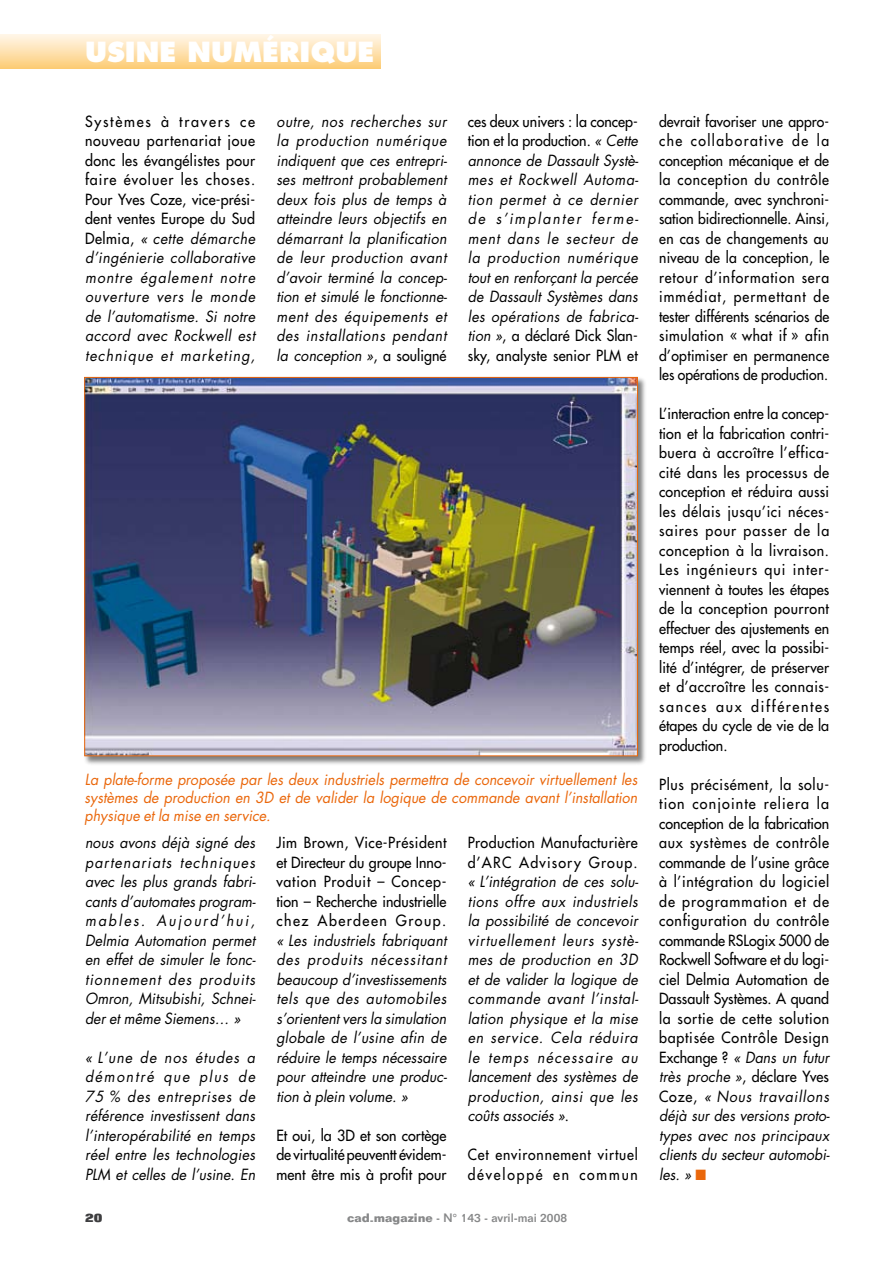
<style>
.page{position:relative;width:893px;height:1263px;background:#fff}
.page>*{position:absolute;margin:0;border:0;box-sizing:border-box;transform-origin:0 0}
.t1{font:800 27px "Futura";color:#fff}
.t2{font:italic 15px/19.5px "Futura";letter-spacing:.015em;color:#000;text-align:justify;scale:.95 1}
.t3{font:15px/19.5px "Futura";letter-spacing:.03em;color:#000;text-align:justify;scale:.95 1}
.t4{font:15px/19.5px "Futura";letter-spacing:.03em;color:#000;text-align:justify;scale:.93 1}
.t5{font:italic 15px/18px "Futura";color:#ea670b;text-align:justify;scale:.95 1}
.t6{font:15px/19.5px "Futura";letter-spacing:.055em;color:#000;scale:.93 1}
.t7{font:500 12px "Folio";color:#878889}
.t8{font:800 12px "Folio";color:#3e3e40}
.s1{font-style:normal}
.s2{font-weight:700}
.s3{font-style:italic}
.s4{color:#ea670b}
</style>
<div class="page">
<svg style="left:0;top:34px;width:381px;height:35px;background:#fde1b0"></svg>
<div style="left:83px;top:375px;width:565px;height:391px;background:#000;opacity:.5"></div>
<img style="left:86px;top:379px;width:550px;height:375px">
<h1 class="t1" style="left:85px;top:35px;width:291px">USINE NUMÉRIQUE</h1>
<p class="t2" style="left:85px;top:111px;width:181px"><span class="s1">Systèmes à travers ce nouveau partenariat joue donc les évangélistes pour faire évoluer les choses.<br>Pour Yves Coze, vice-prési&shy;dent ventes Europe du Sud Delmia,</span> « cette démarche d’ingénierie collaborative montre également notre ouverture vers le monde de l’automatisme. Si notre accord avec Rockwell est technique et marketing,</p>
<p class="t2" style="left:276px;top:111px;width:181px">outre, nos recherches sur la production numérique indiquent que ces entrepri&shy;ses mettront probablement deux fois plus de temps à atteindre leurs objectifs en démarrant la planification de leur production avant d’avoir terminé la concep&shy;tion et simulé le fonctionne&shy;ment des équipements et des installations pendant la conception »<span class="s1">, a souligné</span></p>
<p class="t2" style="left:468px;top:111px;width:181px"><span class="s1">ces deux univers : la concep&shy;tion et la production.</span> « Cette annonce de Dassault Systè&shy;mes et Rockwell Automa&shy;tion permet à ce dernier de s’implanter ferme&shy;ment dans le secteur de la production numérique tout en renforçant la percée de Dassault Systèmes dans les opérations de fabrica&shy;tion »<span class="s1">, a déclaré Dick Slan&shy;sky, analyste senior PLM et</span></p>
<p class="t5" style="left:85px;top:770px;width:583px">La plate-forme proposée par les deux industriels permettra de concevoir virtuellement les systèmes de production en 3D et de valider la logique de commande avant l’installation physique et la mise en service.</p>
<p class="t2" style="left:85px;top:833px;width:181px">nous avons déjà signé des partenariats techniques avec les plus grands fabri&shy;cants d’automates program&shy;mables. Aujourd’hui, Delmia Automation permet en effet de simuler le fonc&shy;tionnement des produits Omron, Mitsubishi, Schnei&shy;der et même Siemens… »</p>
<p class="t2" style="left:85px;top:1047px;width:181px">« L’une de nos études a démontré que plus de 75 % des entreprises de référence investissent dans l’interopérabilité en temps réel entre les technologies PLM et celles de l’usine. En</p>
<p class="t3" style="left:276px;top:833px;width:181px">Jim Brown, Vice-Président et Directeur du groupe Inno&shy;vation Produit – Concep&shy;tion – Recherche industrielle chez Aberdeen Group.</p>
<p class="t2" style="left:276px;top:930px;width:181px">« Les industriels fabriquant des produits nécessitant beaucoup d’investissements tels que des automobiles s’orientent vers la simulation globale de l’usine afin de réduire le temps nécessaire pour atteindre une produc&shy;tion à plein volume. »</p>
<p class="t3" style="left:276px;top:1125px;width:181px">Et oui, la 3D et son cortège de virtualité peuventt évidem&shy;ment être mis à profit pour</p>
<p class="t3" style="left:468px;top:833px;width:181px">Production Manufacturière d’ARC Advisory Group.</p>
<p class="t2" style="left:468px;top:872px;width:181px">« L’intégration de ces solu&shy;tions offre aux industriels la possibilité de concevoir virtuellement leurs systè&shy;mes de production en 3D et de valider la logique de commande avant l’instal&shy;lation physique et la mise en service. Cela réduira le temps nécessaire au lancement des systèmes de production, ainsi que les coûts associés »<span class="s1">.</span></p>
<p class="t6" style="left:468px;top:1145px;width:184px">Cet environnement virtuel développé en commun</p>
<p class="t8" style="left:85px;top:1210px;width:19px">20</p>
<p class="t7" style="left:347px;top:1210px;width:221px"><span class="s2">cad-magazine</span> - N° 143 - avril-mai 2008</p>
<p class="t4" style="left:659px;top:111px;width:184px">devrait favoriser une appro&shy;che collaborative de la conception mécanique et de la conception du contrôle commande, avec synchroni&shy;sation bidirectionnelle. Ainsi, en cas de changements au niveau de la conception, le retour d’information sera immédiat, permettant de tester différents scénarios de simulation « what if » afin d’optimiser en permanence les opérations de production.</p>
<p class="t3" style="left:659px;top:404px;width:181px">L’interaction entre la concep&shy;tion et la fabrication contri&shy;buera à accroître l’effica&shy;cité dans les processus de conception et réduira aussi les délais jusqu’ici néces&shy;saires pour passer de la conception à la livraison.<br>Les ingénieurs qui inter&shy;viennent à toutes les étapes de la conception pourront effectuer des ajustements en temps réel, avec la possibi&shy;lité d’intégrer, de préserver et d’accroître les connais&shy;sances aux différentes étapes du cycle de vie de la production.</p>
<p class="t3" style="left:659px;top:774px;width:181px">Plus précisément, la solu&shy;tion conjointe reliera la conception de la fabrication aux systèmes de contrôle commande de l’usine grâce à l’intégration du logiciel de programmation et de configuration du contrôle commande RSLogix 5000 de Rockwell Software et du logi&shy;ciel Delmia Automation de Dassault Systèmes. A quand la sortie de cette solution baptisée Contrôle Design Exchange ? <span class="s3">« Dans un futur très proche »</span>, déclare Yves Coze, <span class="s3">« Nous travaillons déjà sur des versions proto&shy;types avec nos principaux clients du secteur automobi&shy;les. »</span> <span class="s4">■</span></p>
</div>
